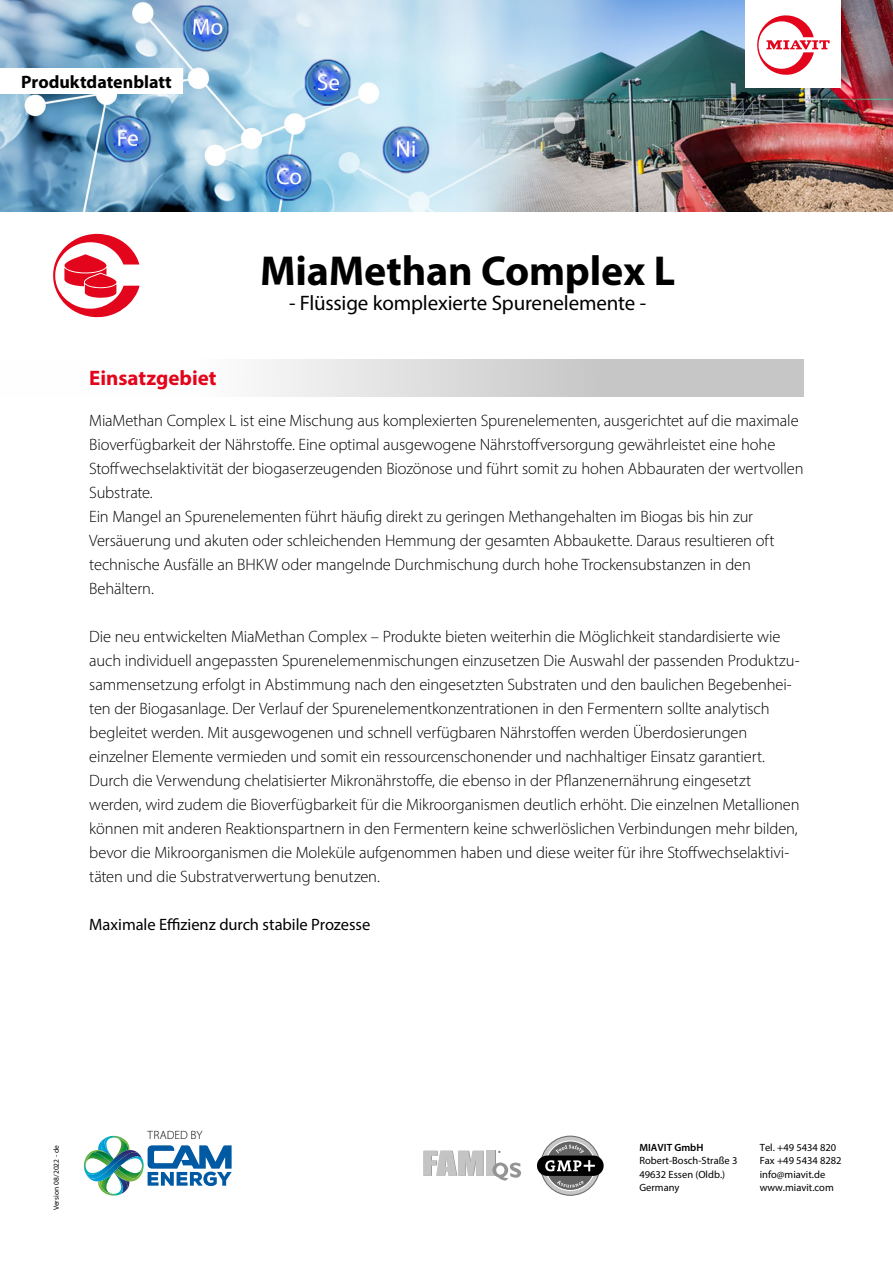
<style>
.page{position:relative;width:893px;height:1263px;background:#fff}
.page>*{position:absolute;margin:0;border:0;box-sizing:border-box;transform-origin:0 0}
.t1{font:700 42px "Myriad Pro";letter-spacing:-.005em;color:#000}
.t2{font:21px "Myriad Pro";letter-spacing:-.005em;color:#000}
.t3{font:700 21px "Myriad Pro";color:#e3051b}
.t4{font:700 18px "Myriad Pro";color:#000}
.t5{font:300 16.5px/24px "Myriad Pro";letter-spacing:-.01em;color:#000}
.t6{font:16.5px "Myriad Pro";letter-spacing:-.005em;color:#000}
.t7{font:300 12px "Myriad Pro";letter-spacing:.005em;color:#000}
.t8{font:10.5px/13.5px "Myriad Pro";color:#000}
.t9{font:600 10.5px "Myriad Pro";color:#000}
.t10{font:7.5px "Myriad Pro";letter-spacing:.02em;color:#000}
</style>
<div class="page">
<div style="left:0;top:359px;width:804px;height:37px;background:linear-gradient(to right,#fff,#bbb)"></div>
<svg style="left:84px;top:1136px;width:148px;height:59px"></svg>
<svg style="left:541px;top:1136px;width:59px;height:59px"></svg>
<svg style="left:546px;top:1141px;width:49px;height:49px"></svg>
<div style="left:545px;top:1140px;width:51px;height:51px;border:1px solid #fff;border-radius:50%"></div>
<svg style="left:556px;top:1145px;width:28px;height:8px"></svg>
<svg style="left:557px;top:1181px;width:27px;height:6px"></svg>
<div style="left:537px;top:1155px;width:67px;height:21px;background:#000;border-radius:10px"></div>
<svg style="left:545px;top:1160px;width:50px;height:11px"></svg>
<div style="left:487px;top:1151px;width:8px;height:25px;background:#c4c4c4"></div>
<div style="left:486px;top:1151px;width:8px;height:25px;background:#c4c4c4"></div>
<svg style="left:492px;top:1161px;width:29px;height:19px"></svg>
<svg style="left:423px;top:1151px;width:61px;height:25px;background:#cacaca"></svg>
<img style="left:0;top:0;width:893px;height:211px">
<div style="left:745px;top:0;width:113px;height:98px;background:#000;opacity:.35"></div>
<div style="left:745px;top:0;width:96px;height:88px;background:#fff"></div>
<svg style="left:740px;top:0;width:90px;height:82px"></svg>
<div style="left:0;top:68px;width:183px;height:26px;background:#fff"></div>
<svg style="left:53px;top:234px;width:87px;height:83px"></svg>
<p class="t4" style="left:21px;top:70px;width:152px">Produktdatenblatt</p>
<p class="t3" style="left:89px;top:365px;width:129px">Einsatzgebiet</p>
<h1 class="t1" style="left:260px;top:244px;width:417px">MiaMethan Complex L</h1>
<p class="t2" style="left:289px;top:290px;width:359px">- Flüssige komplexierte Spurenelemente -</p>
<p class="t5" style="left:89px;top:408px;width:716px">MiaMethan Complex L ist eine Mischung aus komplexierten Spurenelementen, ausgerichtet auf die maximale Bioverfügbarkeit der Nährstoffe. Eine optimal ausgewogene Nährstoffversorgung gewährleistet eine hohe Stoffwechselaktivität der biogaserzeugenden Biozönose und führt somit zu hohen Abbauraten der wertvollen Substrate.<br>Ein Mangel an Spurenelementen führt häufig direkt zu geringen Methangehalten im Biogas bis hin zur Versäuerung und akuten oder schleichenden Hemmung der gesamten Abbaukette. Daraus resultieren oft technische Ausfälle an BHKW oder mangelnde Durchmischung durch hohe Trockensubstanzen in den Behältern.</p>
<p class="t5" style="left:89px;top:624px;width:712px">Die neu entwickelten MiaMethan Complex – Produkte bieten weiterhin die Möglichkeit standardisierte wie auch individuell angepassten Spurenelemenmischungen einzusetzen Die Auswahl der passenden Produktzu&shy;sammensetzung erfolgt in Abstimmung nach den eingesetzten Substraten und den baulichen Begebenhei&shy;ten der Biogasanlage. Der Verlauf der Spurenelementkonzentrationen in den Fermentern sollte analytisch begleitet werden. Mit ausgewogenen und schnell verfügbaren Nährstoffen werden Überdosierungen einzelner Elemente vermieden und somit ein ressourcenschonender und nachhaltiger Einsatz garantiert.<br>Durch die Verwendung chelatisierter Mikronährstoffe, die ebenso in der Pflanzenernährung eingesetzt werden, wird zudem die Bioverfügbarkeit für die Mikroorganismen deutlich erhöht. Die einzelnen Metallionen können mit anderen Reaktionspartnern in den Fermentern keine schwerlöslichen Verbindungen mehr bilden, bevor die Mikroorganismen die Moleküle aufgenommen haben und diese weiter für ihre Stoffwechselaktivi&shy;täten und die Substratverwertung benutzen.</p>
<p class="t6" style="left:89px;top:914px;width:283px">Maximale Effizienz durch stabile Prozesse</p>
<p class="t7" style="left:148px;top:1127px;width:56px">TRADED BY</p>
<p class="t10" style="left:52px;top:1210px;width:67px;rotate:-90deg">Version 08/2022 - de</p>
<p class="t9" style="left:639px;top:1141px;width:65px">MIAVIT GmbH</p>
<p class="t8" style="left:639px;top:1154px;width:99px">Robert-Bosch-Straße 3<br>49632 Essen (Oldb.)<br>Germany</p>
<p class="t8" style="left:760px;top:1140px;width:83px">Tel. +49 5434 820<br>Fax +49 5434 8282 info@miavit.de www.miavit.com</p>
</div>
